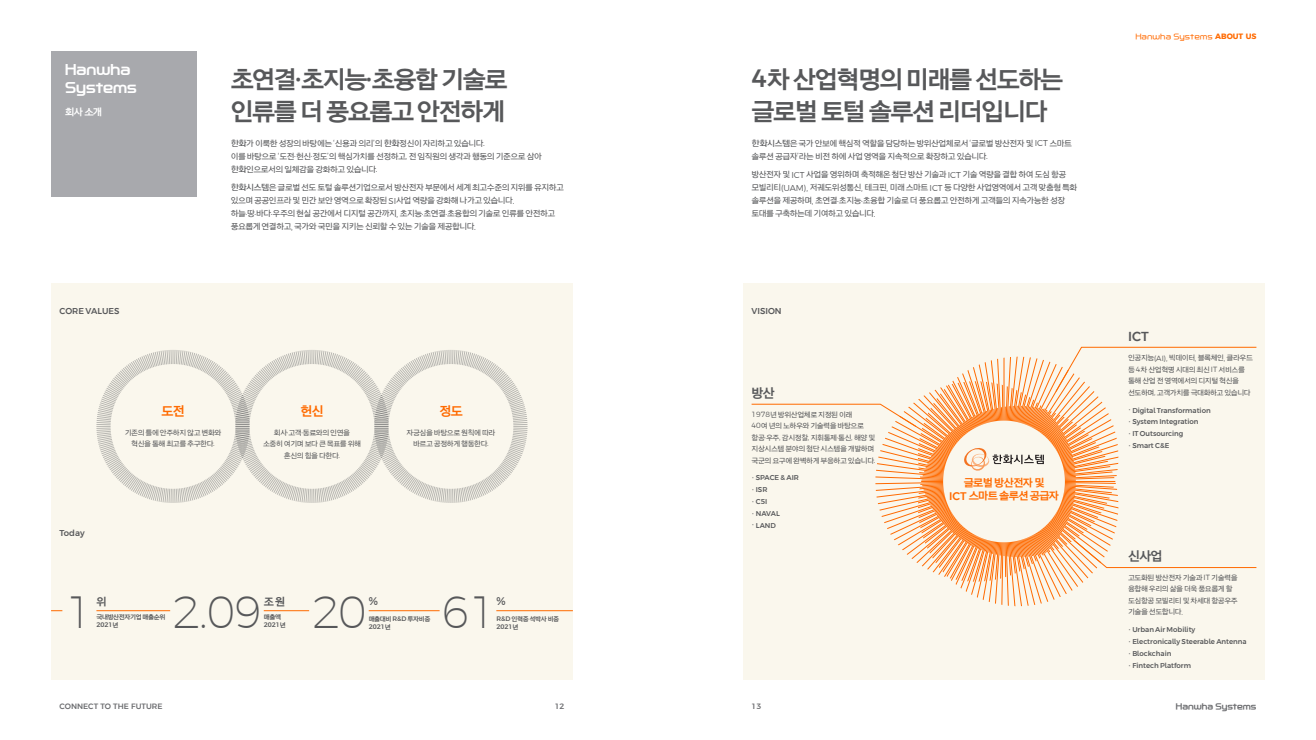
<style>
.page{position:relative;width:1316px;height:740px;background:#fff}
.page>*{position:absolute;margin:0;border:0;box-sizing:border-box;transform-origin:0 0}
.한화고딕-B{font:200 44px "Argentum Sans";color:#57585a}
.한화고딕-B_25{font:25px/32px "Hanwha Gothic BOTF";letter-spacing:-.03em;color:#57585a}
.박스_헤드-E_SB15{font:14px/18px "Hanwha B OTF";color:#fff}
.한화고딕-B_11{font:13px "Hanwha Gothic BOTF";color:#ff6a00}
.한화고딕-B_11-2{font:13px "Hanwha Gothic BOTF";color:#57585a}
.한화고딕-B_11-3{font:500 13px "Argentum Sans";color:#57585a}
.한화고딕-B_11-4{font:11px/13.2px "Hanwha Gothic BOTF";letter-spacing:-.03em;color:#ff6a00;text-align:center}
.한화고딕-B_11-5{font:11px "Hanwha Gothic BOTF";color:#57585a}
.한화고딕-B_11-6{font:500 11px "Argentum Sans";color:#57585a}
.박스_헤드-K_B12{font:10px "Hanwha Gothic BOTF";color:#fff}
.한화고딕-L_8_5{font:8.5px/13px "Hanwha Gothic LOTF";letter-spacing:-.03em;color:#57585a}
.한화고딕-B_8_5{font:500 8.5px "Argentum Sans";color:#57585a}
.t1{font:8px "Hanwha B OTF";color:#6c6d70}
.t2{font:500 7.7px "Argentum Sans";color:#6c6d70}
.Section_TopLeft{font:7.7px "Hanwha L OTF";color:#ff6a00}
.한화고딕-L_7_5{font:7.5px/11.5px "Hanwha Gothic LOTF";letter-spacing:-.03em;color:#57585a}
.t3{font:500 7px "Argentum Sans";color:#57585a}
.한화고딕-B_6_5{font:6.5px/8px "Hanwha Gothic BOTF";letter-spacing:-.03em;color:#57585a}
.s1{font-family:"Argentum Sans";font-weight:500}
.s2{font-family:"Hanwha L OTF"}
.s3{font-family:"Argentum Sans";font-weight:300}
.s4{font-family:"Hanwha Gothic LOTF";font-weight:400}
.s5{font-family:"Argentum Sans";font-weight:700}
</style>
<div class="page">
<div style="left:51px;top:51px;width:145px;height:145px;background:#a8a9ad"></div>
<div style="left:51px;top:283px;width:522px;height:397px;background:#faf7ed"></div>
<div style="left:743px;top:283px;width:521px;height:397px;background:#faf7ed"></div>
<hr style="left:96px;top:610px;width:74px;height:1px;background:#ff6a00">
<hr style="left:264px;top:610px;width:45px;height:1px;background:#ff6a00">
<hr style="left:369px;top:610px;width:70px;height:1px;background:#ff6a00">
<hr style="left:496px;top:610px;width:77px;height:1px;background:#ff6a00">
<svg style="left:96px;top:350px;width:432px;height:153px"></svg>
<svg style="left:751px;top:404px;width:124px;height:1px"></svg>
<svg style="left:1075px;top:347px;width:181px;height:221px"></svg>
<svg style="left:875px;top:403px;width:28px;height:148px"></svg>
<svg style="left:932px;top:571px;width:161px;height:36px"></svg>
<svg style="left:903px;top:357px;width:229px;height:214px"></svg>
<p class="박스_헤드-E_SB15" style="left:65px;top:61px;width:73px">Hanwha<br>Systems</p>
<p class="박스_헤드-K_B12" style="left:65px;top:106px;width:38px">회사 소개</p>
<p class="한화고딕-B_8_5" style="left:60px;top:304px;width:61px">CORE VALUES</p>
<p class="한화고딕-B_25" style="left:231px;top:63px;width:278px">초연결<span class="s1">·</span>초지능<span class="s1">·</span>초융합 기술로 인류를 더 풍요롭고 안전하게</p>
<p class="한화고딕-L_8_5" style="left:231px;top:137px;width:312px"><span class="s2">한화</span>가 이룩한 성장의 바탕에는 <span class="s3">‘</span>신용과 의리<span class="s3">’</span>의 <span class="s2">한화</span>정신이 자리하고 있습니다<span class="s3">.<br></span>이를 바탕으로 <span class="s3">‘</span>도전<span class="s3">·</span>헌신<span class="s3">·</span>정도<span class="s3">’</span>의 핵심가치를 선정하고<span class="s3">,</span> 전 임직원의 생각과 행동의 기준으로 삼아 <span class="s2">한화</span>인으로서의 일체감을 강화하고 있습니다<span class="s3">.</span></p>
<p class="한화고딕-L_8_5" style="left:231px;top:181px;width:335px"><span class="s2">한화시스템</span>은 글로벌 선도 토털 솔루션기업으로서 방산전자 부문에서 세계 최고수준의 지위를 유지하고 있으며 공공인프라 및 민간 보안 영역으로 확장된 <span class="s3">SI</span>사업 역량을 강화해 나가고 있습니다<span class="s3">. </span>하늘<span class="s3">·</span>땅<span class="s3">·</span>바다<span class="s3">·</span>우주의 현실 공간에서 디지털 공간까지<span class="s3">,</span> 초지능<span class="s3">·</span>초연결<span class="s3">·</span>초융합의 기술로 인류를 안전하고 풍요롭게 연결하고<span class="s3">,</span> 국가와 국민을 지키는 신뢰할 수 있는 기술을 제공합니다<span class="s3">.</span></p>
<p class="한화고딕-B_8_5" style="left:60px;top:527px;width:27px">Today</p>
<p class="한화고딕-B_11" style="left:161px;top:403px;width:24px">도전</p>
<p class="한화고딕-L_7_5" style="left:125px;top:427px;width:98px;text-align:center">기존의 틀에 안주하지 않고 변화와 혁신을 통해 최고를 추구한다<span class="s3">.</span></p>
<p class="한화고딕-B_11" style="left:300px;top:403px;width:24px">헌신</p>
<p class="한화고딕-L_7_5" style="left:263px;top:427px;width:99px;text-align:center">회사<span class="s3">·</span>고객<span class="s3">·</span>동료와의 인연을<br>소중히 여기며 보다 큰 목표를 위해 혼신의 힘을 다한다<span class="s3">.</span></p>
<p class="한화고딕-B_11" style="left:439px;top:403px;width:24px">정도</p>
<p class="한화고딕-L_7_5" style="left:406px;top:427px;width:90px;text-align:center">자긍심을 바탕으로 원칙에 따라 바르고 공정하게 행동한다<span class="s3">.</span></p>
<p class="한화고딕-B" style="left:66px;top:580px;width:29px">1</p>
<p class="한화고딕-B_11-5" style="left:96px;top:595px;width:11px">위</p>
<p class="한화고딕-B" style="left:172px;top:580px;width:91px">2.09</p>
<p class="한화고딕-B_11-5" style="left:264px;top:595px;width:23px">조원</p>
<p class="한화고딕-B" style="left:312px;top:580px;width:56px">20</p>
<p class="한화고딕-B_11-6" style="left:369px;top:593px;width:11px">%</p>
<p class="한화고딕-B" style="left:442px;top:580px;width:56px">61</p>
<p class="한화고딕-B_11-6" style="left:496px;top:593px;width:11px">%</p>
<p class="한화고딕-B_6_5" style="left:96px;top:613px;width:70px">국내방산전자기업 매출순위<br><span class="s1">2021</span>년</p>
<p class="한화고딕-B_6_5" style="left:264px;top:613px;width:23px">매출액<br><span class="s1">2021</span>년</p>
<p class="한화고딕-B_6_5" style="left:369px;top:615px;width:63px">매출대비 <span class="s1">R&amp;D</span> 투자비중<br><span class="s1">2021</span>년</p>
<p class="한화고딕-B_6_5" style="left:496px;top:615px;width:64px"><span class="s1">R&amp;D</span> 인력중 석박사 비중<br><span class="s1">2021</span>년</p>
<p class="한화고딕-B_25" style="left:751px;top:63px;width:312px"><span class="s1">4</span>차 산업혁명의 미래를 선도하는 글로벌 토털 솔루션 리더입니다</p>
<p class="한화고딕-L_8_5" style="left:751px;top:137px;width:321px"><span class="s2">한화시스템</span>은 국가 안보에 핵심적 역할을 담당하는 방위산업체로서 <span class="s3">‘</span>글로벌 방산전자 및 <span class="s3">ICT</span> 스마트 솔루션 공급자<span class="s3">’</span>라는 비전 하에 사업 영역을 지속적으로 확장하고 있습니다<span class="s3">.</span></p>
<p class="한화고딕-L_8_5" style="left:751px;top:168px;width:327px">방산전자 및 <span class="s3">ICT</span> 사업을 영위하며 축적해온 첨단 방산 기술과 <span class="s3">ICT</span> 기술 역량을 결합 하여 도심 항공 모빌리티<span class="s3">(UAM),</span> 저궤도위성통신<span class="s3">,</span> 테크핀<span class="s3">,</span> 미래 스마트 <span class="s3">ICT</span> 등 다양한 사업영역에서 고객 맞춤형 특화 솔루션을 제공하며<span class="s3">,</span> 초연결<span class="s3">·</span>초지능<span class="s3">·</span>초융합 기술로 더 풍요롭고 안전하게 고객들의 지속가능한 성장 토대를 구축하는데 기여하고 있습니다<span class="s3">.</span></p>
<p class="한화고딕-B_8_5" style="left:751px;top:304px;width:32px">VISION</p>
<p class="한화고딕-B_11-2" style="left:751px;top:385px;width:24px">방산</p>
<p class="한화고딕-L_7_5" style="left:751px;top:408px;width:125px"><span class="s3">1978</span>년 방위산업체로 지정된 이래<br><span class="s3">40</span>여 년의 노하우와 기술력을 바탕으로 항공<span class="s3">·</span>우주<span class="s3">,</span> 감시정찰<span class="s3">,</span> 지휘통제<span class="s3">·</span>통신<span class="s3">,</span> 해양 및 지상시스템 분야의 첨단 시스템을 개발하며 국군의 요구에 완벽하게 부응하고 있습니다<span class="s3">.</span></p>
<p class="t3" style="left:751px;top:472px;width:49px"><span class="s4">·</span> SPACE &amp; AIR</p>
<p class="t3" style="left:751px;top:484px;width:17px"><span class="s4">·</span> ISR</p>
<p class="t3" style="left:751px;top:496px;width:17px"><span class="s4">·</span> C5I</p>
<p class="t3" style="left:751px;top:508px;width:30px"><span class="s4">·</span> NAVAL</p>
<p class="t3" style="left:751px;top:520px;width:26px"><span class="s4">·</span> LAND</p>
<p class="한화고딕-B_11-4" style="left:949px;top:476px;width:111px">글로벌 방산전자 및<br><span class="s1">ICT</span> 스마트 솔루션 공급자</p>
<p class="Section_TopLeft" style="left:1135px;top:32px;width:123px">Hanwha Systems <span class="s5">ABOUT US</span></p>
<p class="한화고딕-B_11-3" style="left:1127px;top:326px;width:22px">ICT</p>
<p class="한화고딕-L_7_5" style="left:1127px;top:352px;width:126px">인공지능<span class="s3">(AI),</span> 빅데이터<span class="s3">,</span> 블록체인<span class="s3">,</span> 클라우드 등 <span class="s3">4</span>차 산업혁명 시대의 최신 <span class="s3">IT</span> 서비스를 통해 산업 전 영역에서의 디지털 혁신을 선도하며<span class="s3">,</span> 고객가치를 극대화하고 있습니다</p>
<p class="t3" style="left:1127px;top:405px;width:84px"><span class="s4">·</span> Digital Transformation</p>
<p class="t3" style="left:1127px;top:416px;width:72px"><span class="s4">·</span> System Integration</p>
<p class="t3" style="left:1127px;top:428px;width:57px"><span class="s4">·</span> IT Outsourcing</p>
<p class="t3" style="left:1127px;top:440px;width:43px"><span class="s4">·</span> Smart C&amp;E</p>
<p class="한화고딕-B_11-2" style="left:1127px;top:548px;width:36px">신사업</p>
<p class="한화고딕-L_7_5" style="left:1127px;top:572px;width:111px">고도화된 방산전자 기술과 <span class="s3">IT</span> 기술력을 융합해 우리의 삶을 더욱 풍요롭게 할 도심항공 모빌리티 및 차세대 항공우주 기술을 선도합니다<span class="s3">.</span></p>
<p class="t3" style="left:1127px;top:624px;width:69px"><span class="s4">·</span> Urban Air Mobility</p>
<p class="t3" style="left:1127px;top:636px;width:120px"><span class="s4">·</span> Electronically Steerable Antenna</p>
<p class="t3" style="left:1127px;top:648px;width:45px"><span class="s4">·</span> Blockchain</p>
<p class="t3" style="left:1127px;top:660px;width:64px"><span class="s4">·</span> Fintech Platform</p>
<p class="t2" style="left:60px;top:700px;width:105px">CONNECT TO THE FUTURE</p>
<p class="t2" style="left:555px;top:700px;width:11px">12</p>
<p class="t2" style="left:751px;top:700px;width:11px">13</p>
<p class="t1" style="left:1175px;top:702px;width:82px">Hanwha Systems</p>
</div>
